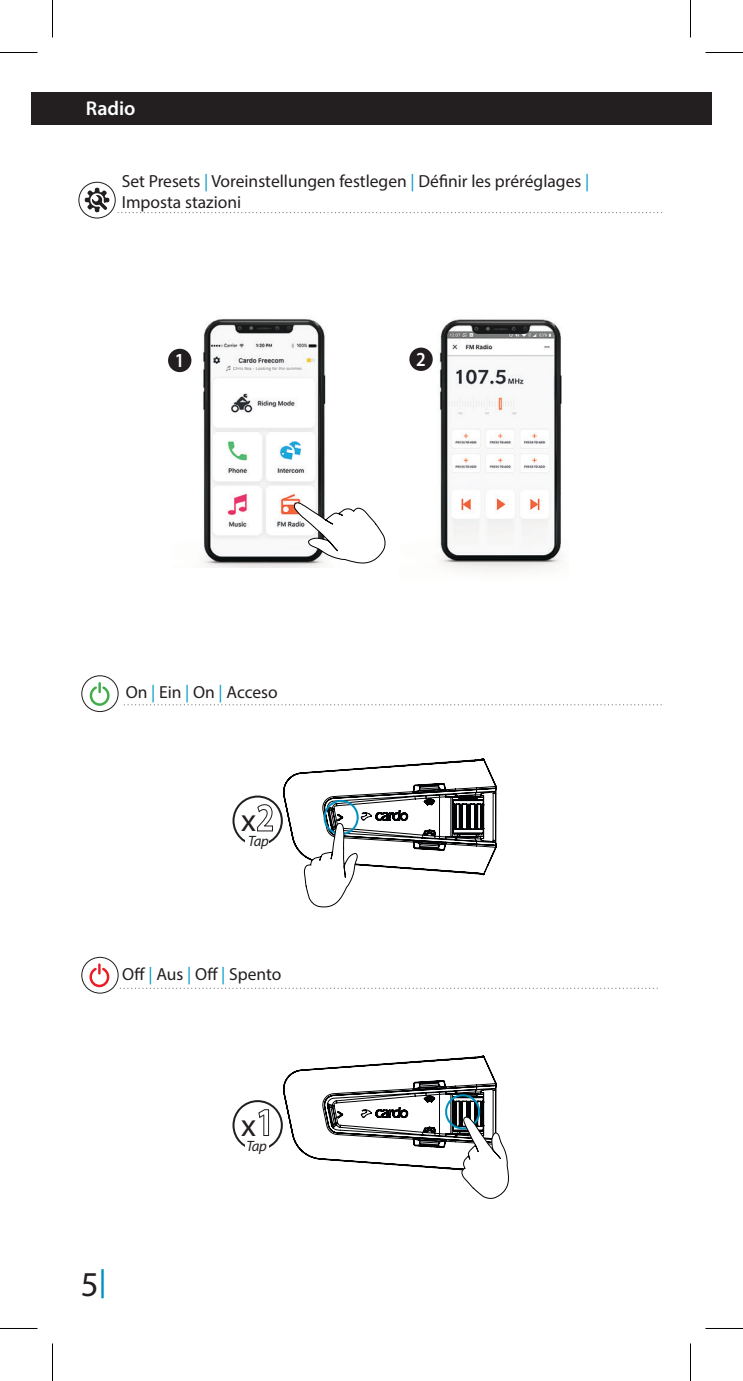
<style>
.page{position:relative;width:743px;height:1381px;background:#fff}
.page>*{position:absolute;margin:0;border:0;box-sizing:border-box;transform-origin:0 0}
.t1{font:35px "Myriad Pro";color:#231f20}
.t2{font:32.25px "Myriad Pro";color:#231f20}
.t3{font:600 20px "Myriad Pro";color:#fff}
.t4{font:600 20px "Myriad Pro";color:#fff;scale:.9 1}
.t5{font:17.5px/21px "Myriad Pro";color:#231f20}
.t6{font:italic 15px "Myriad Pro";letter-spacing:-.06em;color:#231f20}
.s1{color:#009bc5}
.s2{font-weight:700;font-size:39.75px}
.s3{font-size:29px;color:#0090be}
</style>
<div class="page">
<div style="left:31px;top:92px;width:681px;height:33px;background:#231f20"></div>
<img style="left:409px;top:319px;width:153px;height:252px">
<div style="left:409px;top:347px;width:24px;height:24px;background:#231f20;border-radius:50%"></div>
<img style="left:173px;top:319px;width:153px;height:248px">
<div style="left:168px;top:349px;width:23px;height:23px;background:#231f20;border-radius:50%"></div>
<svg style="left:293px;top:501px;width:93px;height:63px"></svg>
<svg style="left:78px;top:182px;width:584px;height:36px"></svg>
<svg style="left:81px;top:675px;width:581px;height:37px"></svg>
<svg style="left:81px;top:957px;width:577px;height:36px"></svg>
<svg style="left:232px;top:758px;width:265px;height:150px"></svg>
<div style="left:245px;top:836px;width:24px;height:13px;background:#fff"></div>
<svg style="left:232px;top:1055px;width:277px;height:144px"></svg>
<hr style="left:0;top:52px;width:38px;height:1px;background:#000">
<hr style="left:705px;top:52px;width:38px;height:1px;background:#000">
<hr style="left:0;top:1328px;width:38px;height:1px;background:#000">
<hr style="left:705px;top:1328px;width:38px;height:1px;background:#000">
<hr style="left:52px;top:0;width:1px;height:37px;background:#000">
<hr style="left:52px;top:1343px;width:1px;height:38px;background:#000">
<hr style="left:690px;top:0;width:1px;height:37px;background:#000">
<hr style="left:690px;top:1343px;width:1px;height:38px;background:#000">
<p class="t3" style="left:86px;top:95px;width:51px">Radio</p>
<p class="t5" style="left:122px;top:170px;width:469px">Set Presets <span class="s1">|</span> Voreinstellungen festlegen <span class="s1">|</span> Définir les préréglages <span class="s1">|<br></span>Imposta stazioni</p>
<p class="t4" style="left:175px;top:347px;width:12px">1</p>
<p class="t4" style="left:416px;top:346px;width:12px">2</p>
<p class="t5" style="left:126px;top:681px;width:154px">On <span class="s1">|</span> Ein <span class="s1">|</span> On <span class="s1">|</span> Acceso</p>
<h2 class="t2" style="left:241px;top:800px;width:34px">x<span class="s2">2</span></h2>
<p class="t6" style="left:248px;top:832px;width:22px">Tap</p>
<p class="t5" style="left:122px;top:963px;width:161px">Off <span class="s1">|</span> Aus <span class="s1">|</span> Off <span class="s1">|</span> Spento</p>
<h2 class="t2" style="left:241px;top:1104px;width:34px">x<span class="s2">1</span></h2>
<h1 class="t1" style="left:81px;top:1262px;width:28px">5<span class="s3">|</span></h1>
<p class="t6" style="left:246px;top:1136px;width:22px">Tap</p>
</div>
